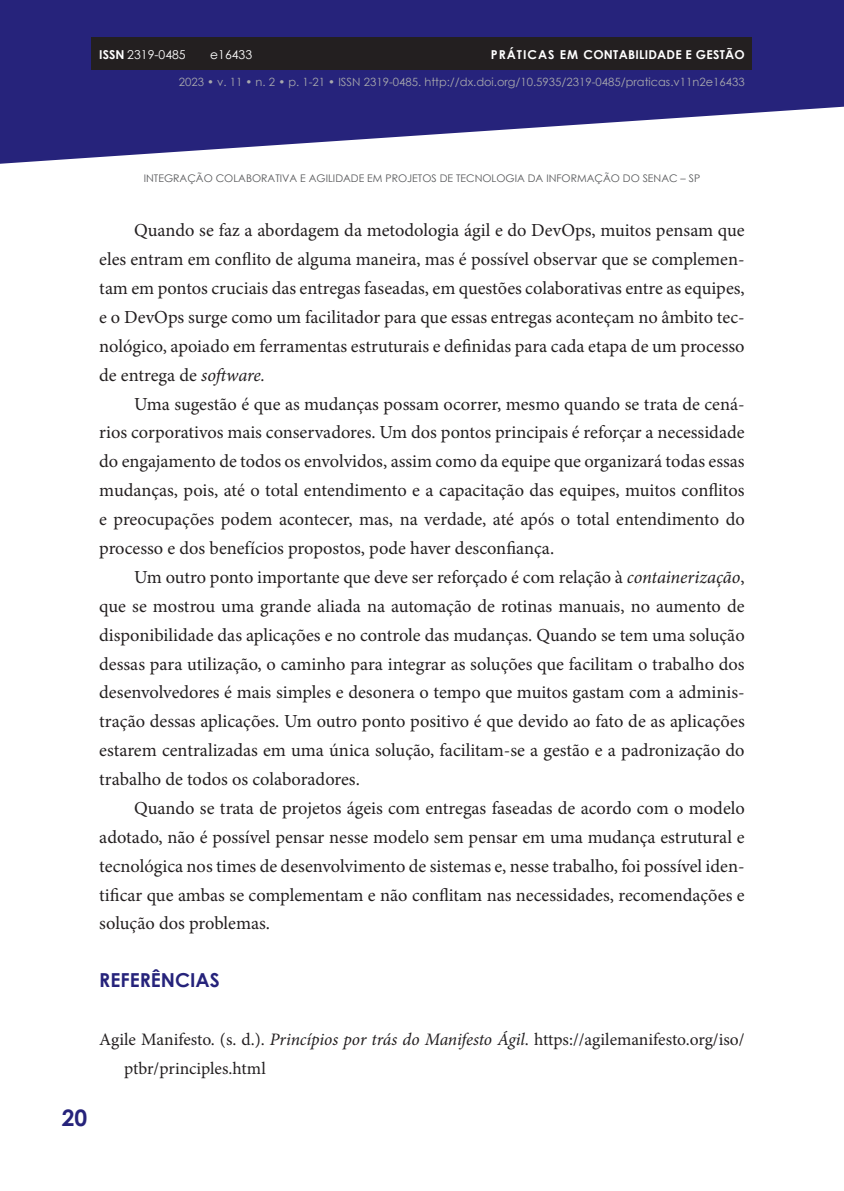
<style>
.page{position:relative;width:844px;height:1191px;background:#fff}
.page>*{position:absolute;margin:0;border:0;box-sizing:border-box;transform-origin:0 0}
.t1{font:700 22.75px "Century Gothic";color:#26237b}
.t2{font:700 19.25px "Century Gothic";color:#26237b}
.t3{font:18.38px/28.9px "Minion Pro";color:#231f20;text-align:justify}
.t4{font:17.5px/28.9px "Minion Pro";letter-spacing:-.005em;color:#231f20}
.t5{font:700 12.25px "Century Gothic";letter-spacing:.02em;color:#fff}
.t6{font:12.25px "Century Gothic";color:#fff}
.t7{font:11.38px "Century Gothic";color:#a8a9ad}
.t8{font:10.5px "Century Gothic";color:#57585a}
.s1{font-weight:700}
.s2{font-style:italic}
</style>
<div class="page">
<svg style="left:843px;top:0;width:1px;height:107px"></svg>
<svg style="left:0;top:0;width:843px;height:164px;fill:#26237b"></svg>
<div style="left:92px;top:37px;width:660px;height:33px;background:#231f20"></div>
<p class="t6" style="left:99px;top:46px;width:88px"><span class="s1">ISSN</span> 2319-0485</p>
<p class="t6" style="left:210px;top:46px;width:43px">e16433</p>
<p class="t5" style="left:491px;top:45px;width:255px">PRÁTICAS EM CONTABILIDADE E GESTÃO</p>
<p class="t7" style="left:179px;top:74px;width:567px">2023 • v. 11 • n. 2 • p. 1-21 • ISSN 2319-0485. http://dx.doi.org/10.5935/2319-0485/praticas.v11n2e16433</p>
<p class="t8" style="left:144px;top:171px;width:558px">INTEGRAÇÃO COLABORATIVA E AGILIDADE EM PROJETOS DE TECNOLOGIA DA INFORMAÇÃO DO SENAC – SP</p>
<p class="t3" style="left:99px;top:216px;width:646px;text-indent:35px">Quando se faz a abordagem da metodologia ágil e do DevOps, muitos pensam que eles entram em conflito de alguma maneira, mas é possível observar que se complemen&shy;tam em pontos cruciais das entregas faseadas, em questões colaborativas entre as equipes, e o DevOps surge como um facilitador para que essas entregas aconteçam no âmbito tec&shy;nológico, apoiado em ferramentas estruturais e definidas para cada etapa de um processo de entrega de <span class="s2">software.</span></p>
<p class="t3" style="left:99px;top:389px;width:646px;text-indent:35px">Uma sugestão é que as mudanças possam ocorrer, mesmo quando se trata de cená&shy;rios corporativos mais conservadores. Um dos pontos principais é reforçar a necessidade do engajamento de todos os envolvidos, assim como da equipe que organizará todas essas mudanças, pois, até o total entendimento e a capacitação das equipes, muitos conflitos e preocupações podem acontecer, mas, na verdade, até após o total entendimento do processo e dos benefícios propostos, pode haver desconfiança.</p>
<p class="t3" style="left:99px;top:562px;width:646px;text-indent:35px">Um outro ponto importante que deve ser reforçado é com relação à <span class="s2">containerização</span>, que se mostrou uma grande aliada na automação de rotinas manuais, no aumento de disponibilidade das aplicações e no controle das mudanças. Quando se tem uma solução dessas para utilização, o caminho para integrar as soluções que facilitam o trabalho dos desenvolvedores é mais simples e desonera o tempo que muitos gastam com a adminis&shy;tração dessas aplicações. Um outro ponto positivo é que devido ao fato de as aplicações estarem centralizadas em uma única solução, facilitam-se a gestão e a padronização do trabalho de todos os colaboradores.</p>
<p class="t3" style="left:99px;top:793px;width:646px;text-indent:35px">Quando se trata de projetos ágeis com entregas faseadas de acordo com o modelo adotado, não é possível pensar nesse modelo sem pensar em uma mudança estrutural e tecnológica nos times de desenvolvimento de sistemas e, nesse trabalho, foi possível iden&shy;tificar que ambas se complementam e não conflitam nas necessidades, recomendações e solução dos problemas.</p>
<p class="t2" style="left:99px;top:965px;width:122px">REFERÊNCIAS</p>
<p class="t1" style="left:62px;top:1100px;width:27px">20</p>
<p class="t4" style="left:124px;top:1025px;width:622px;text-indent:-25px">Agile Manifesto. (s. d.). <span class="s2">Princípios por trás do Manifesto Ágil</span>. https://agilemanifesto.org/iso/ ptbr/principles.html</p>
</div>
